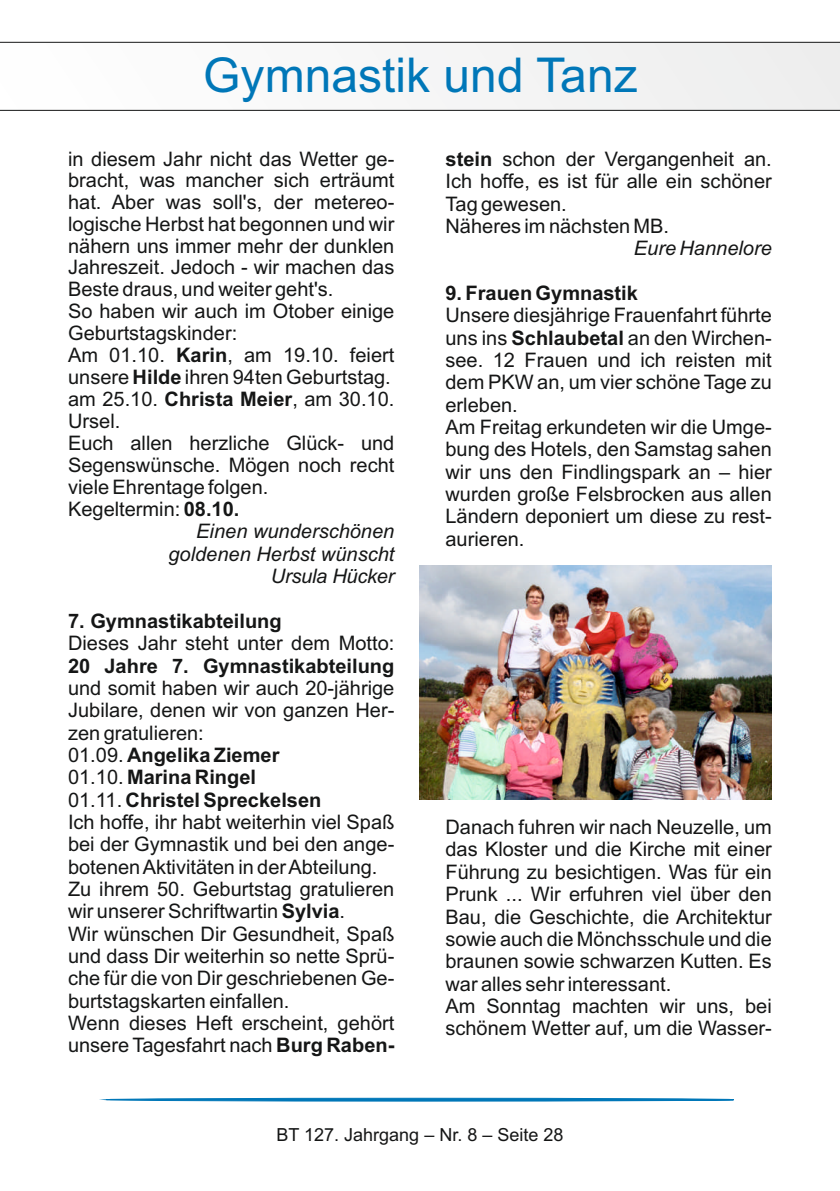
<style>
.page{position:relative;width:840px;height:1191px;background:#fff}
.page>*{position:absolute;margin:0;border:0;box-sizing:border-box;transform-origin:0 0}
.t1{font:48px "Arial";color:#0077b8}
.t2{font:20px/22.4px "Arial";color:#151616}
.t3{font:italic 20px/22.4px "Arial";color:#151616;text-align:right}
.t4{font:700 20px "Arial";color:#151616}
.t5{font:18px "Arial";color:#151616}
.s1{font-weight:700}
</style>
<div class="page">
<svg style="left:106px;top:1097px;width:627px;height:4px;background:#479dcb"></svg>
<svg style="left:0;top:42px;width:839px;height:69px"></svg>
<img style="left:420px;top:565px;width:351px;height:235px">
<h1 class="t1" style="left:203px;top:57px;width:435px">Gymnastik und Tanz</h1>
<p class="t2" style="left:68px;top:149px;width:327px">in diesem Jahr nicht das Wetter ge-</p>
<p class="t2" style="left:445px;top:149px;width:327px"><span class="s1">stein</span> schon der Vergangenheit an.</p>
<p class="t2" style="left:68px;top:171px;width:327px">bracht, was mancher sich erträumt</p>
<p class="t2" style="left:445px;top:172px;width:327px">Ich hoffe, es ist für alle ein schöner</p>
<p class="t2" style="left:68px;top:193px;width:327px">hat. Aber was soll's, der metereo-</p>
<p class="t2" style="left:445px;top:194px;width:123px">Tag gewesen.</p>
<p class="t2" style="left:68px;top:214px;width:327px">logische Herbst hat begonnen und wir</p>
<p class="t2" style="left:445px;top:216px;width:225px">Näheres im nächsten MB.</p>
<p class="t2" style="left:68px;top:236px;width:327px">nähern uns immer mehr der dunklen</p>
<p class="t3" style="left:633px;top:239px;width:139px">Eure Hannelore</p>
<p class="t2" style="left:68px;top:258px;width:327px;line-height:21.6px">Jahreszeit. Jedoch - wir machen das<br>Beste draus, und weiter geht's.</p>
<p class="t4" style="left:445px;top:285px;width:194px">9. Frauen Gymnastik</p>
<p class="t2" style="left:68px;top:302px;width:327px">So haben wir auch im Otober einige</p>
<p class="t2" style="left:445px;top:306px;width:327px">Unsere diesjährige Frauenfahrt führte</p>
<p class="t2" style="left:68px;top:323px;width:170px">Geburtstagskinder:</p>
<p class="t2" style="left:445px;top:328px;width:327px">uns ins <span class="s1">Schlaubetal</span> an den Wirchen-</p>
<p class="t2" style="left:68px;top:346px;width:327px">Am 01.10. <span class="s1">Karin</span>, am 19.10. feiert</p>
<p class="t2" style="left:445px;top:350px;width:327px">see. 12 Frauen und ich reisten mit</p>
<p class="t2" style="left:68px;top:367px;width:324px">unsere <span class="s1">Hilde</span> ihren 94ten Geburtstag.</p>
<p class="t2" style="left:445px;top:373px;width:327px">dem PKW an, um vier schöne Tage zu</p>
<p class="t2" style="left:68px;top:390px;width:327px">am 25.10. <span class="s1">Christa Meier</span>, am 30.10.</p>
<p class="t2" style="left:445px;top:395px;width:74px">erleben.</p>
<p class="t2" style="left:68px;top:411px;width:54px">Ursel.</p>
<p class="t2" style="left:445px;top:417px;width:327px">Am Freitag erkundeten wir die Umge-</p>
<p class="t2" style="left:68px;top:434px;width:327px">Euch allen herzliche Glück- und</p>
<p class="t2" style="left:445px;top:440px;width:327px">bung des Hotels, den Samstag sahen</p>
<p class="t2" style="left:68px;top:455px;width:327px">Segenswünsche. Mögen noch recht</p>
<p class="t2" style="left:445px;top:462px;width:327px">wir uns den Findlingspark an – hier</p>
<p class="t2" style="left:68px;top:477px;width:202px">viele Ehrentage folgen.</p>
<p class="t2" style="left:445px;top:485px;width:327px">wurden große Felsbrocken aus allen</p>
<p class="t2" style="left:68px;top:499px;width:173px">Kegeltermin: <span class="s1">08.10.</span></p>
<p class="t2" style="left:445px;top:507px;width:327px">Ländern deponiert um diese zu rest-</p>
<p class="t3" style="left:196px;top:522px;width:199px">Einen wunderschönen</p>
<p class="t2" style="left:445px;top:529px;width:80px">aurieren.</p>
<p class="t3" style="left:168px;top:544px;width:227px">goldenen Herbst wünscht<br>Ursula Hücker</p>
<p class="t4" style="left:68px;top:613px;width:215px">7. Gymnastikabteilung</p>
<p class="t2" style="left:68px;top:634px;width:327px">Dieses Jahr steht unter dem Motto:</p>
<p class="t4" style="left:68px;top:658px;width:327px">20 Jahre 7. Gymnastikabteilung</p>
<p class="t2" style="left:68px;top:678px;width:327px">und somit haben wir auch 20-jährige<br>Jubilare, denen wir von ganzen Her&shy;zen gratulieren:<br>01.09. <span class="s1">Angelika Ziemer<br></span>01.10. <span class="s1">Marina Ringel<br></span>01.11. <span class="s1">Christel Spreckelsen<br></span>Ich hoffe, ihr habt weiterhin viel Spaß</p>
<p class="t2" style="left:445px;top:817px;width:327px">Danach fuhren wir nach Neuzelle, um</p>
<p class="t2" style="left:68px;top:835px;width:327px">bei der Gymnastik und bei den ange-</p>
<p class="t2" style="left:445px;top:840px;width:327px">das Kloster und die Kirche mit einer</p>
<p class="t2" style="left:68px;top:857px;width:311px">botenen Aktivitäten in der Abteilung.</p>
<p class="t2" style="left:445px;top:862px;width:327px">Führung zu besichtigen. Was für ein</p>
<p class="t2" style="left:68px;top:879px;width:327px">Zu ihrem 50. Geburtstag gratulieren</p>
<p class="t2" style="left:445px;top:884px;width:327px">Prunk ... Wir erfuhren viel über den</p>
<p class="t2" style="left:68px;top:902px;width:278px">wir unserer Schriftwartin <span class="s1">Sylvia</span>.</p>
<p class="t2" style="left:445px;top:907px;width:327px">Bau, die Geschichte, die Architektur</p>
<p class="t2" style="left:68px;top:924px;width:327px">Wir wünschen Dir Gesundheit, Spaß</p>
<p class="t2" style="left:445px;top:929px;width:327px">sowie auch die Mönchsschule und die</p>
<p class="t2" style="left:68px;top:946px;width:327px">und dass Dir weiterhin so nette Sprü-</p>
<p class="t2" style="left:445px;top:951px;width:327px">braunen sowie schwarzen Kutten. Es</p>
<p class="t2" style="left:68px;top:969px;width:327px">che für die von Dir geschriebenen Ge-</p>
<p class="t2" style="left:445px;top:974px;width:227px">war alles sehr interessant.</p>
<p class="t2" style="left:68px;top:991px;width:223px">burtstagskarten einfallen.</p>
<p class="t2" style="left:445px;top:996px;width:327px">Am Sonntag machten wir uns, bei</p>
<p class="t2" style="left:68px;top:1013px;width:327px">Wenn dieses Heft erscheint, gehört</p>
<p class="t2" style="left:445px;top:1018px;width:327px">schönem Wetter auf, um die Wasser-</p>
<p class="t2" style="left:68px;top:1036px;width:327px">unsere Tagesfahrt nach <span class="s1">Burg Raben-</span></p>
<p class="t5" style="left:276px;top:1127px;width:288px">BT 127. Jahrgang ‒ Nr. 8 ‒ Seite 28</p>
</div>
